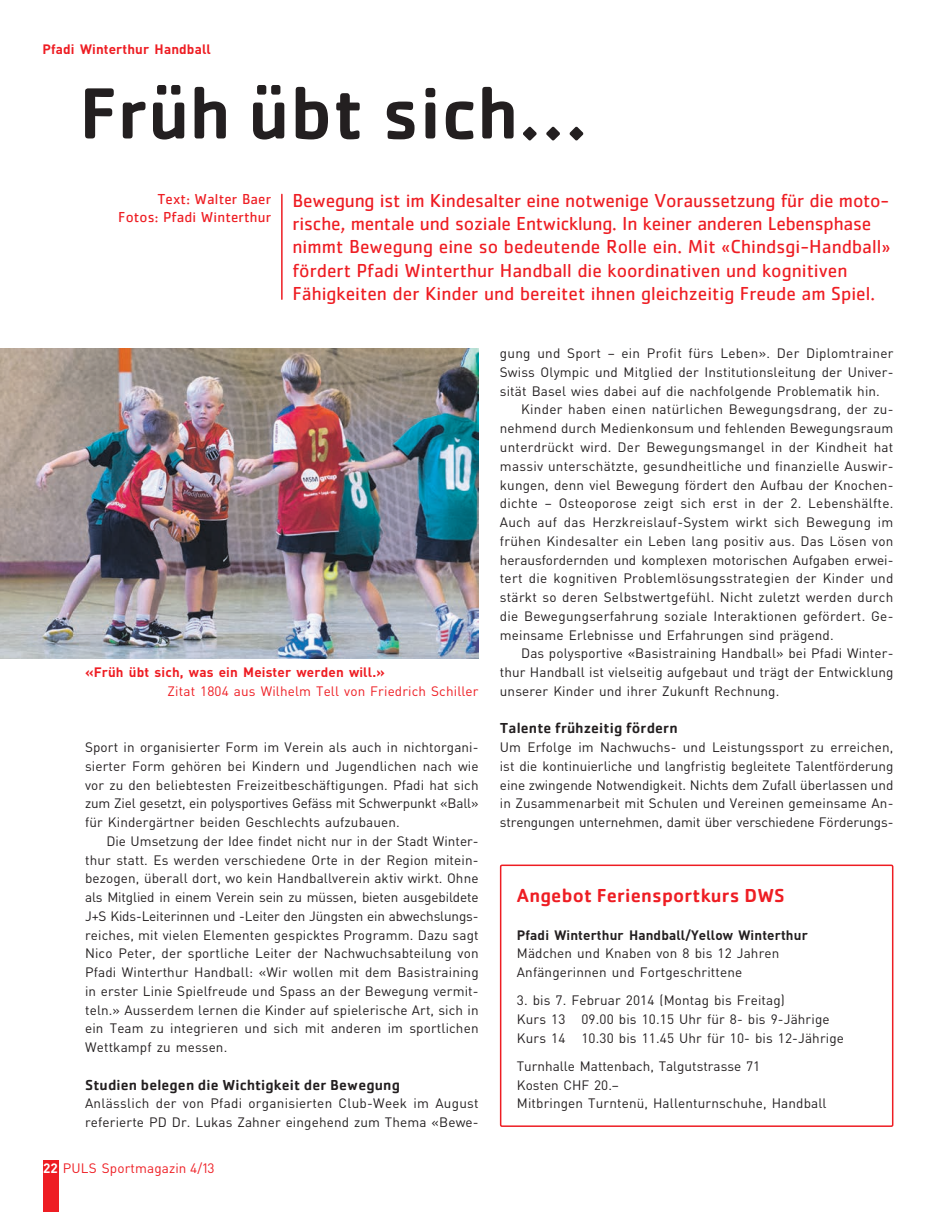
<style>
.page{position:relative;width:936px;height:1212px;background:#fff}
.page>*{position:absolute;margin:0;border:0;box-sizing:border-box;transform-origin:0 0}
.t1{font:500 75px "Cachet";letter-spacing:.01em;color:#231f20}
.t2{font:19.5px/23.2px "Cachet Std";color:#ee1d23}
.t3{font:500 19.5px "Cachet";letter-spacing:.01em;color:#ee1d23}
.t4{font:500 15px "Cachet";letter-spacing:.01em;color:#231f20}
.t5{font:15px/18.8px "Cachet Std";letter-spacing:.01em;color:#ee1d23;text-align:right}
.t6{font:13.5px/18.8px "DINSZ";letter-spacing:.01em;color:#231f20;text-align:justify}
.t7{font:13.5px "DINSZ";letter-spacing:.01em;color:#ee1d23}
.t8{font:700 13.5px "DINSZ";letter-spacing:.01em;color:#ee1d23}
.t9{font:700 13.5px "DINSZ";letter-spacing:.01em;color:#231f20}
.s1{font-weight:700;color:#fff}
</style>
<div class="page">
<div style="left:43px;top:1161px;width:15px;height:51px;background:#ee1d23"></div>
<hr style="left:281px;top:194px;width:1px;height:105px;background:#ee1d23">
<div style="left:500px;top:864px;width:393px;height:263px;border:2px solid #ee1d23"></div>
<img style="left:0;top:349px;width:478px;height:309px">
<p class="t8" style="left:43px;top:40px;width:170px">Pfadi Winterthur Handball</p>
<h1 class="t1" style="left:79px;top:67px;width:510px">Früh übt sich...</h1>
<p class="t5" style="left:118px;top:189px;width:154px">Text: Walter Baer<br>Fotos: Pfadi Winterthur</p>
<p class="t2" style="left:292px;top:188px;width:599px">Bewegung ist im Kindesalter eine notwenige Voraussetzung für die moto&shy;rische, mentale und soziale Entwicklung. In keiner anderen Lebensphase nimmt Bewegung eine so bedeutende Rolle ein. Mit «Chindsgi-Handball» fördert Pfadi Winterthur Handball die koordinativen und kognitiven Fähigkeiten der Kinder und bereitet ihnen gleichzeitig Freude am Spiel.</p>
<p class="t8" style="left:85px;top:663px;width:301px">«Früh übt sich, was ein Meister werden will.»</p>
<p class="t7" style="left:168px;top:682px;width:312px">Zitat 1804 aus Wilhelm Tell von Friedrich Schiller</p>
<p class="t6" style="left:85px;top:737px;width:395px">Sport in organisierter Form im Verein als auch in nichtorgani&shy;sierter Form gehören bei Kindern und Jugendlichen nach wie vor zu den beliebtesten Freizeitbeschäftigungen. Pfadi hat sich zum Ziel gesetzt, ein polysportives Gefäss mit Schwerpunkt «Ball» für Kindergärtner beiden Geschlechts aufzubauen.</p>
<p class="t6" style="left:85px;top:831px;width:395px;text-indent:21px">Die Umsetzung der Idee findet nicht nur in der Stadt Winter&shy;thur statt. Es werden verschiedene Orte in der Region mitein&shy;bezogen, überall dort, wo kein Handballverein aktiv wirkt. Ohne als Mitglied in einem Verein sein zu müssen, bieten ausgebildete J+S Kids-Leiterinnen und -Leiter den Jüngsten ein abwechslungs&shy;reiches, mit vielen Elementen gespicktes Programm. Dazu sagt Nico Peter, der sportliche Leiter der Nachwuchsabteilung von Pfadi Winterthur Handball: «Wir wollen mit dem Basistraining in erster Linie Spielfreude und Spass an der Bewegung vermit&shy;teln.» Ausserdem lernen die Kinder auf spielerische Art, sich in ein Team zu integrieren und sich mit anderen im sportlichen Wettkampf zu messen.</p>
<p class="t4" style="left:85px;top:1075px;width:316px">Studien belegen die Wichtigkeit der Bewegung</p>
<p class="t6" style="left:85px;top:1094px;width:395px">Anlässlich der von Pfadi organisierten Club-Week im August referierte PD Dr. Lukas Zahner eingehend zum Thema «Bewe-</p>
<p class="t7" style="left:43px;top:1159px;width:173px"><span class="s1">22</span> PULS Sportmagazin 4/13</p>
<p class="t6" style="left:500px;top:344px;width:395px">gung und Sport – ein Profit fürs Leben». Der Diplomtrainer Swiss Olympic und Mitglied der Institutionsleitung der Univer&shy;sität Basel wies dabei auf die nachfolgende Problematik hin.</p>
<p class="t6" style="left:500px;top:400px;width:395px;text-indent:21px">Kinder haben einen natürlichen Bewegungsdrang, der zu&shy;nehmend durch Medienkonsum und fehlenden Bewegungsraum unterdrückt wird. Der Bewegungsmangel in der Kindheit hat massiv unterschätzte, gesundheitliche und finanzielle Auswir&shy;kungen, denn viel Bewegung fördert den Aufbau der Knochen&shy;dichte – Osteoporose zeigt sich erst in der 2. Lebenshälfte.<br>Auch auf das Herzkreislauf-System wirkt sich Bewegung im frühen Kindesalter ein Leben lang positiv aus. Das Lösen von herausfordernden und komplexen motorischen Aufgaben erwei&shy;tert die kognitiven Problemlösungsstrategien der Kinder und stärkt so deren Selbstwertgefühl. Nicht zuletzt werden durch die Bewegungserfahrung soziale Interaktionen gefördert. Ge&shy;meinsame Erlebnisse und Erfahrungen sind prägend.</p>
<p class="t6" style="left:500px;top:644px;width:395px;text-indent:21px">Das polysportive «Basistraining Handball» bei Pfadi Winter&shy;thur Handball ist vielseitig aufgebaut und trägt der Entwicklung unserer Kinder und ihrer Zukunft Rechnung.</p>
<p class="t4" style="left:500px;top:719px;width:179px">Talente frühzeitig fördern</p>
<p class="t6" style="left:500px;top:737px;width:395px">Um Erfolge im Nachwuchs- und Leistungssport zu erreichen, ist die kontinuierliche und langfristig begleitete Talentförderung eine zwingende Notwendigkeit. Nichts dem Zufall überlassen und in Zusammenarbeit mit Schulen und Vereinen gemeinsame An&shy;strengungen unternehmen, damit über verschiedene Förderungs-</p>
<h2 class="t3" style="left:517px;top:883px;width:269px">Angebot Feriensportkurs DWS</h2>
<p class="t9" style="left:517px;top:926px;width:292px">Pfadi Winterthur Handball/Yellow Winterthur</p>
<p class="t6" style="left:517px;top:944px;width:264px">Mädchen und Knaben von 8 bis 12 Jahren<br>Anfängerinnen und Fortgeschrittene</p>
<p class="t6" style="left:517px;top:991px;width:328px;text-align:left">3. bis 7. Februar 2014 (Montag bis Freitag)<br>Kurs 13 09.00 bis 10.15 Uhr für 8- bis 9-Jährige<br>Kurs 14 10.30 bis 11.45 Uhr für 10- bis 12-Jährige</p>
<p class="t6" style="left:517px;top:1056px;width:311px;text-align:left">Turnhalle Mattenbach, Talgutstrasse 71<br>Kosten CHF 20.–<br>Mitbringen Turntenü, Hallenturnschuhe, Handball</p>
</div>
